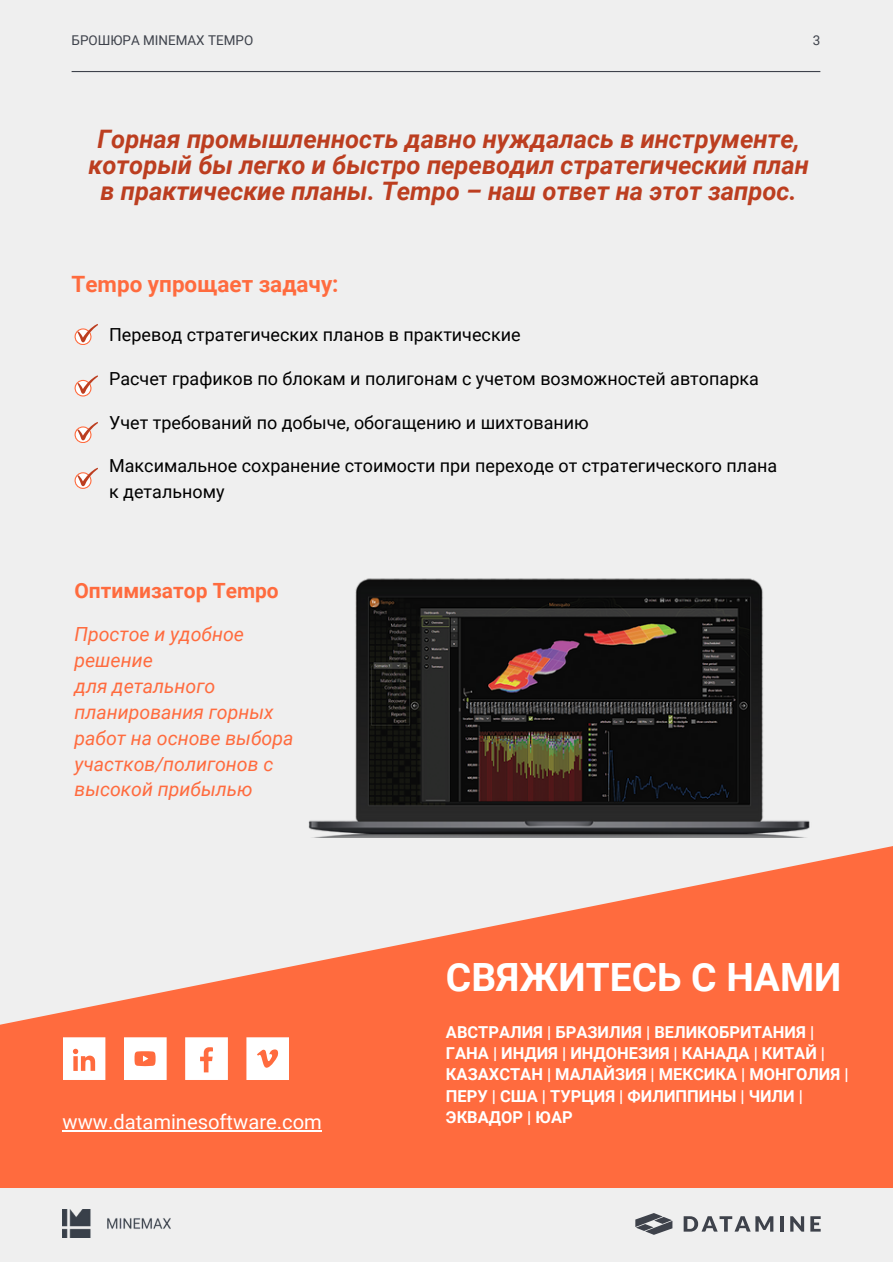
<style>
.page{position:relative;width:893px;height:1264px;background:#fff}
.page>*{position:absolute;margin:0;border:0;box-sizing:border-box;transform-origin:0 0}
.t1{font:700 39px "Roboto";color:#fff}
.t2{font:italic 700 25.5px/25.8px "Roboto";color:#bc3e20;text-align:center}
.t3{font:700 22.5px "Roboto";color:#ff6b3e}
.t4{font:700 21px "Roboto";color:#ff6b3e}
.t5{font:20.25px "Roboto";color:#fff}
.t6{font:italic 19.5px/25.8px "Roboto";color:#ff6b3e}
.t7{font:18px/25.8px "Roboto";color:#000}
.t8{font:700 16.5px/21.3px "Roboto";color:#fff}
.t9{font:13.5px "Roboto";color:#3e424b}
</style>
<div class="page">
<div style="left:0;top:0;width:892px;height:1261px;background:#efefef"></div>
<svg style="left:0;top:837px;width:892px;height:350px;fill:#ff6b3e"></svg>
<hr style="left:72px;top:71px;width:748px;height:1px;background:#3e424b">
<div style="left:0;top:1187px;width:892px;height:75px;background:#efefef"></div>
<svg style="left:683px;top:1216px;width:90px;height:15px"></svg>
<hr style="left:780px;top:1216px;width:3px;height:15px;background:#3e424b">
<svg style="left:790px;top:1216px;width:14px;height:15px"></svg>
<svg style="left:810px;top:1216px;width:10px;height:15px"></svg>
<svg style="left:635px;top:1213px;width:37px;height:21px"></svg>
<svg style="left:185px;top:1037px;width:43px;height:42px"></svg>
<svg style="left:246px;top:1037px;width:43px;height:42px"></svg>
<svg style="left:63px;top:1037px;width:42px;height:42px"></svg>
<svg style="left:124px;top:1037px;width:43px;height:42px"></svg>
<hr style="left:63px;top:1130px;width:259px;height:1px;background:#fff">
<svg style="left:74px;top:324px;width:24px;height:21px"></svg>
<svg style="left:74px;top:375px;width:24px;height:21px"></svg>
<svg style="left:74px;top:467px;width:24px;height:22px"></svg>
<svg style="left:74px;top:422px;width:24px;height:21px"></svg>
<img style="left:308px;top:578px;width:502px;height:259px">
<img style="left:63px;top:1209px;width:108px;height:28px">
<p class="t9" style="left:72px;top:32px;width:183px">БРОШЮРА MINEMAX TEMPO</p>
<p class="t9" style="left:812px;top:32px;width:9px">3</p>
<h2 class="t2" style="left:88px;top:126px;width:722px">Горная промышленность давно нуждалась в инструменте, который бы легко и быстро переводил стратегический план в практические планы. Tempo – наш ответ на этот запрос.</h2>
<p class="t3" style="left:72px;top:271px;width:268px">Tempo упрощает задачу:</p>
<p class="t7" style="left:109px;top:322px;width:413px">Перевод стратегических планов в практические</p>
<p class="t7" style="left:109px;top:365px;width:651px">Расчет графиков по блокам и полигонам с учетом возможностей автопарка</p>
<p class="t7" style="left:109px;top:409px;width:481px">Учет требований по добыче, обогащению и шихтованию</p>
<p class="t7" style="left:109px;top:453px;width:669px">Максимальное сохранение стоимости при переходе от стратегического плана к детальному</p>
<p class="t4" style="left:74px;top:579px;width:206px">Оптимизатор Tempo</p>
<p class="t6" style="left:74px;top:621px;width:220px">Простое и удобное решение<br>для детального планирования горных работ на основе выбора участков/полигонов с высокой прибылью</p>
<p class="t5" style="left:63px;top:1110px;width:261px">www.dataminesoftware.com</p>
<h1 class="t1" style="left:446px;top:955px;width:397px">СВЯЖИТЕСЬ С НАМИ</h1>
<p class="t8" style="left:446px;top:1021px;width:404px">АВСТРАЛИЯ | БРАЗИЛИЯ | ВЕЛИКОБРИТАНИЯ | ГАНА | ИНДИЯ | ИНДОНЕЗИЯ | КАНАДА | КИТАЙ | КАЗАХСТАН | МАЛАЙЗИЯ | МЕКСИКА | МОНГОЛИЯ | ПЕРУ | США | ТУРЦИЯ | ФИЛИППИНЫ | ЧИЛИ | ЭКВАДОР | ЮАР</p>
</div>
